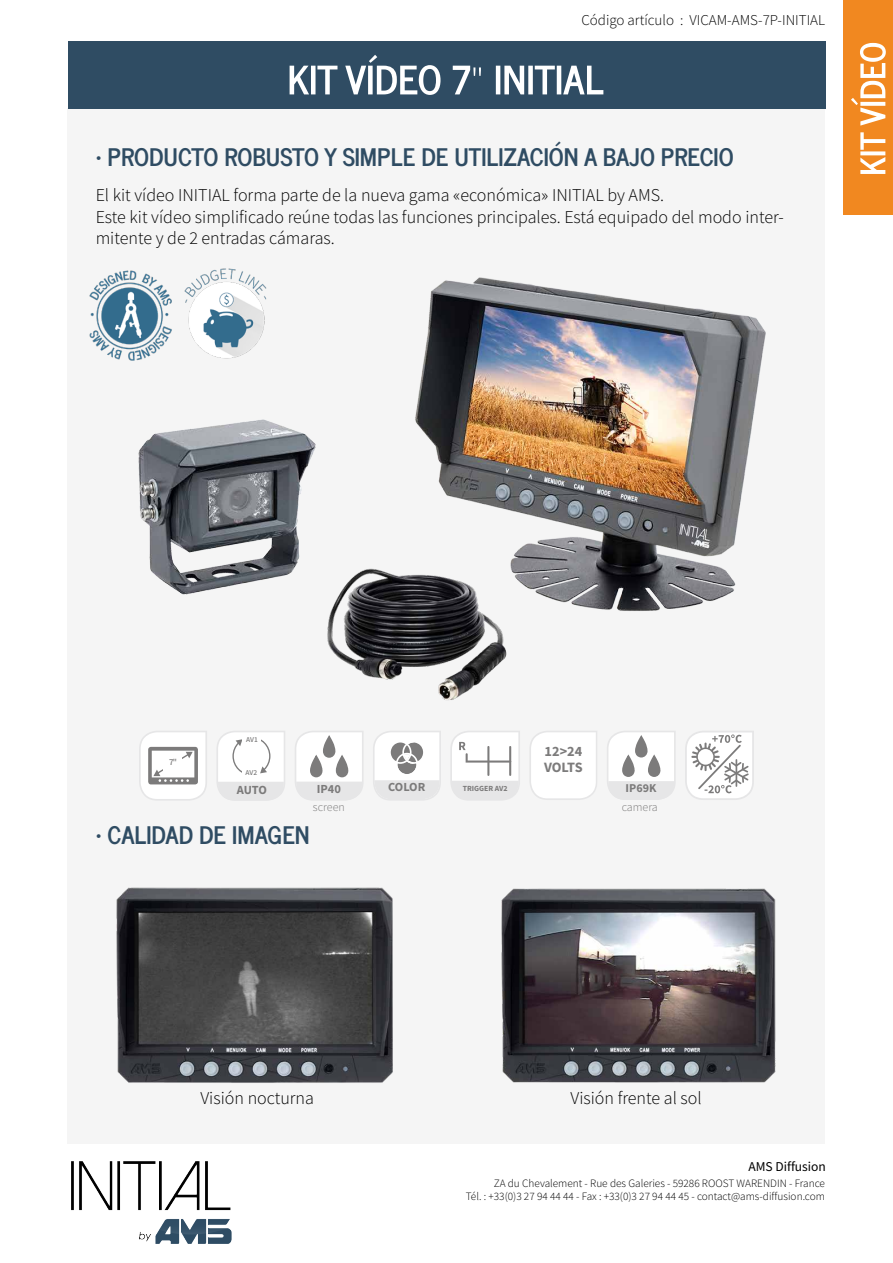
<style>
.page{position:relative;width:893px;height:1263px;background:#fff}
.page>*{position:absolute;margin:0;border:0;box-sizing:border-box;transform-origin:0 0}
.t1{font:700 24px "News Cycle";color:#2f4c63}
.t2{font:300 18px/21.6px "Mada";color:#000}
.t3{font:300 15px "Mada";color:#000}
.t4{font:700 14.25px/15.6px "Mada";letter-spacing:-.005em;color:#7c7b7b}
.t5{font:13.5px "Mada";color:#000}
.t6{font:700 12.45px "Mada";color:#7c7b7b}
.t7{font:700 12.3px "Mada";color:#7c7b7b}
.t8{font:300 12px "Mada";color:#7c7b7b}
.t9{font:700 12px "Mada";color:#7c7b7b}
.t10{font:300 11.25px/13.5px "Mada";color:#000;text-align:right}
.t11{font:500 9px "Mada";color:#7c7b7b}
.t12{font:700 7.8px "Mada";color:#7c7b7b}
.t13{font:500 7.5px "Mada";letter-spacing:-.01em;color:#7c7b7b}
</style>
<div class="page">
<div style="left:68px;top:108px;width:757px;height:1035px;background:#f5f5f5"></div>
<div style="left:68px;top:41px;width:757px;height:67px;background:#2f4c63"></div>
<div style="left:844px;top:0;width:49px;height:215px;background:#f18820"></div>
<img style="left:116px;top:887px;width:277px;height:196px">
<svg style="left:217px;top:731px;width:68px;height:70px"></svg>
<div style="left:242px;top:770px;width:18px;height:10px;background:#fff"></div>
<div style="left:242px;top:736px;width:19px;height:7px;background:#fff"></div>
<svg style="left:295px;top:731px;width:68px;height:69px"></svg>
<svg style="left:373px;top:731px;width:68px;height:69px"></svg>
<svg style="left:139px;top:731px;width:68px;height:69px"></svg>
<div style="left:163px;top:757px;width:19px;height:14px;background:#fff"></div>
<svg style="left:685px;top:731px;width:69px;height:69px"></svg>
<svg style="left:530px;top:731px;width:67px;height:69px"></svg>
<svg style="left:450px;top:731px;width:70px;height:69px"></svg>
<svg style="left:607px;top:731px;width:69px;height:69px"></svg>
<img style="left:89px;top:277px;width:19px;height:78px">
<img style="left:327px;top:638px;width:180px;height:62px">
<img style="left:501px;top:888px;width:275px;height:195px">
<img style="left:108px;top:270px;width:658px;height:368px">
<img style="left:71px;top:1161px;width:161px;height:83px">
<svg style="left:851px;top:43px;width:35px;height:131px"></svg>
<svg style="left:290px;top:55px;width:313px;height:40px"></svg>
<img style="left:177px;top:268px;width:112px;height:110px">
<p class="t3" style="left:581px;top:12px;width:245px">Código artículo : VICAM-AMS-7P-INITIAL</p>
<h1 class="t1" style="left:96px;top:136px;width:639px">• PRODUCTO ROBUSTO Y SIMPLE DE UTILIZACIÓN A BAJO PRECIO</h1>
<p class="t2" style="left:96px;top:185px;width:690px">El kit vídeo INITIAL forma parte de la nueva gama «económica» INITIAL by AMS.<br>Este kit vídeo simplificado reúne todas las funciones principales. Está equipado del modo inter&shy;mitente y de 2 entradas cámaras.</p>
<p class="t13" style="left:246px;top:735px;width:13px">AV1</p>
<p class="t13" style="left:245px;top:768px;width:13px">AV2</p>
<p class="t11" style="left:169px;top:757px;width:10px">7"</p>
<p class="t4" style="left:544px;top:745px;width:40px">12&gt;24<br>VOLTS</p>
<p class="t12" style="left:463px;top:784px;width:46px">TRIGGER AV2</p>
<p class="t9" style="left:626px;top:781px;width:32px">IP69K</p>
<p class="t8" style="left:313px;top:800px;width:33px">screen</p>
<p class="t8" style="left:622px;top:800px;width:38px">camera</p>
<p class="t7" style="left:317px;top:782px;width:26px">IP40</p>
<p class="t7" style="left:388px;top:780px;width:39px">COLOR</p>
<p class="t6" style="left:237px;top:783px;width:32px">AUTO</p>
<h1 class="t1" style="left:96px;top:814px;width:216px">• CALIDAD DE IMAGEN</h1>
<p class="t2" style="left:200px;top:1088px;width:115px">Visión nocturna</p>
<p class="t2" style="left:570px;top:1088px;width:133px">Visión frente al sol</p>
<p class="t5" style="left:748px;top:1159px;width:79px">AMS Diffusion</p>
<p class="t10" style="left:466px;top:1177px;width:361px">ZA du Chevalement - Rue des Galeries - 59286 ROOST WARENDIN - France<br>Tél. : +33(0)3 27 94 44 44 - Fax : +33(0)3 27 94 44 45 - contact@ams-diffusion.com</p>
</div>
